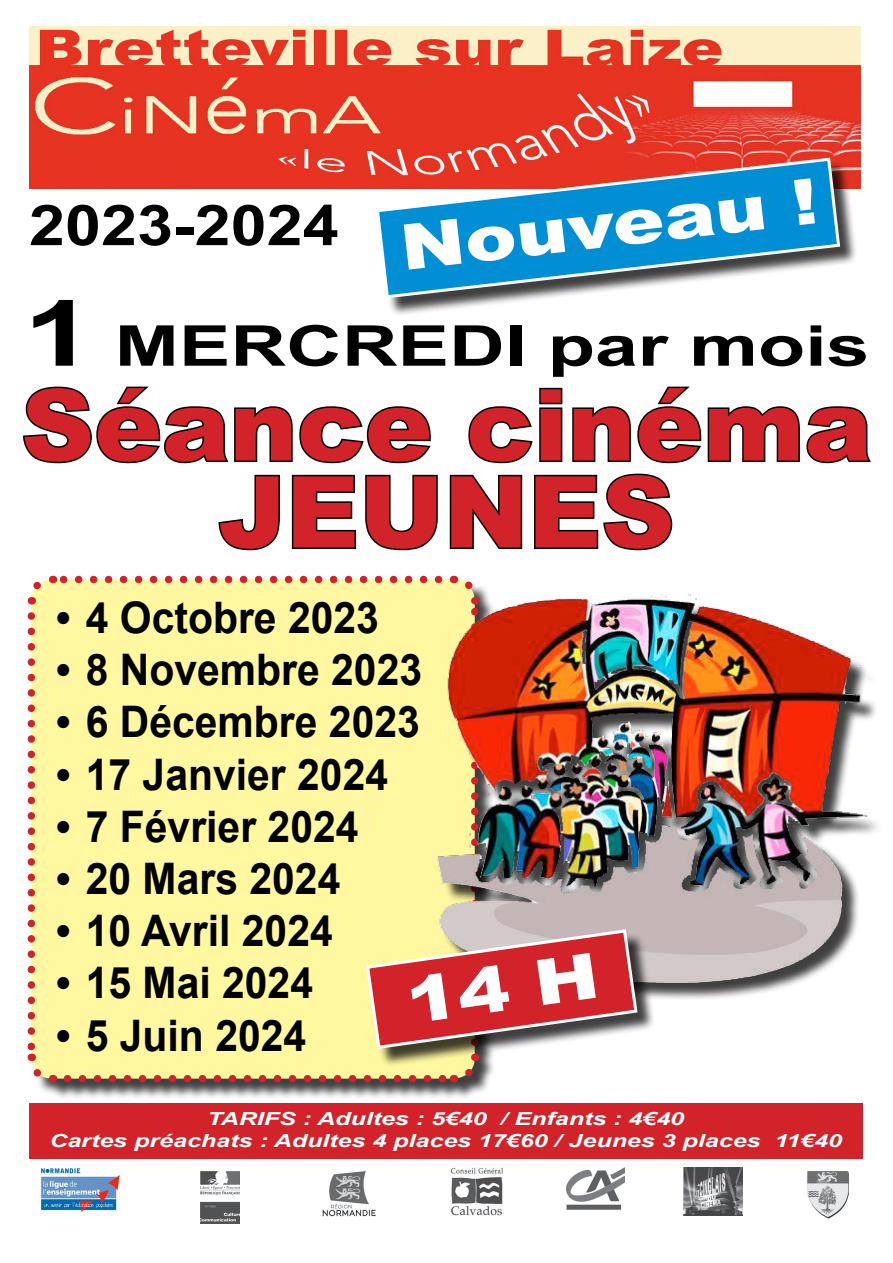
<style>
.page{position:relative;width:893px;height:1263px;background:#fff}
.page>*{position:absolute;margin:0;border:0;box-sizing:border-box;transform-origin:0 0}
.t1{font:900 99.45px/87px "Arial";color:#d2232a;text-align:center}
.t2{font:900 63.15px "Arial";color:#fff;scale:1.23 1}
.t3{font:700 56.4px "Arial";color:#000;scale:1.37 1}
.t4{font:700 56.4px "Arial";color:#000;scale:1.15 1}
.t5{font:700 43.5px "Arial";color:#000;scale:.94 1}
.t6{font:italic 700 18px/21.6px "Arial";color:#fff;text-align:center;scale:1.39 1}
.s1{font-size:91.5px}
</style>
<div class="page">
<div style="left:29px;top:1104px;width:833px;height:55px;background:#d2232a"></div>
<img style="left:40px;top:1168px;width:80px;height:44px">
<img style="left:201px;top:1172px;width:39px;height:51px">
<img style="left:322px;top:1171px;width:54px;height:46px">
<img style="left:451px;top:1168px;width:52px;height:47px">
<img style="left:566px;top:1168px;width:59px;height:41px">
<img style="left:683px;top:1168px;width:59px;height:48px">
<img style="left:807px;top:1171px;width:42px;height:48px">
<img style="left:29px;top:26px;width:831px;height:162px">
<div style="left:379px;top:161px;width:479px;height:155px;background:#000;opacity:.75"></div>
<svg style="left:374px;top:156px;width:468px;height:144px"></svg>
<svg style="left:22px;top:386px;width:409px;height:78px"></svg>
<svg style="left:468px;top:387px;width:95px;height:77px"></svg>
<svg style="left:572px;top:386px;width:299px;height:78px"></svg>
<svg style="left:218px;top:474px;width:62px;height:77px"></svg>
<svg style="left:291px;top:474px;width:66px;height:76px"></svg>
<svg style="left:365px;top:474px;width:73px;height:77px"></svg>
<svg style="left:449px;top:474px;width:74px;height:76px"></svg>
<svg style="left:534px;top:473px;width:139px;height:78px"></svg>
<div style="left:30px;top:579px;width:467px;height:521px;background:#000;opacity:.75"></div>
<svg style="left:27px;top:616px;width:27px;height:471px"></svg>
<svg style="left:27px;top:575px;width:27px;height:29px"></svg>
<img style="left:639px;top:594px;width:239px;height:405px">
<div style="left:369px;top:932px;width:287px;height:135px;background:#000;opacity:.75"></div>
<svg style="left:60px;top:575px;width:579px;height:508px;background:#e2c58a"></svg>
<p class="t4" style="left:29px;top:188px;width:271px">2023-2024</p>
<h2 class="t2" style="left:396px;top:201px;width:343px;rotate:-6deg">Nouveau !</h2>
<p class="t3" style="left:23px;top:309px;width:619px"><span class="s1">1</span> MERCREDI par mois</p>
<h1 class="t1" style="left:21px;top:378px;width:852px">Séance cinéma<br>JEUNES</h1>
<p class="t5" style="left:56px;top:589px;width:345px">• 4 Octobre 2023</p>
<p class="t5" style="left:56px;top:641px;width:391px">• 8 Novembre 2023</p>
<p class="t5" style="left:56px;top:693px;width:389px">• 6 Décembre 2023</p>
<p class="t5" style="left:56px;top:746px;width:355px">• 17 Janvier 2024</p>
<p class="t5" style="left:56px;top:798px;width:323px">• 7 Février 2024</p>
<p class="t5" style="left:56px;top:850px;width:304px">• 20 Mars 2024</p>
<p class="t5" style="left:56px;top:902px;width:296px">• 10 Avril 2024</p>
<p class="t5" style="left:56px;top:954px;width:275px">• 15 Mai 2024</p>
<p class="t5" style="left:56px;top:1007px;width:268px">• 5 Juin 2024</p>
<p class="t6" style="left:49px;top:1109px;width:572px">TARIFS : Adultes : 5€40 / Enfants : 4€40<br>Cartes préachats : Adultes 4 places 17€60 / Jeunes 3 places 11€40</p>
</div>
